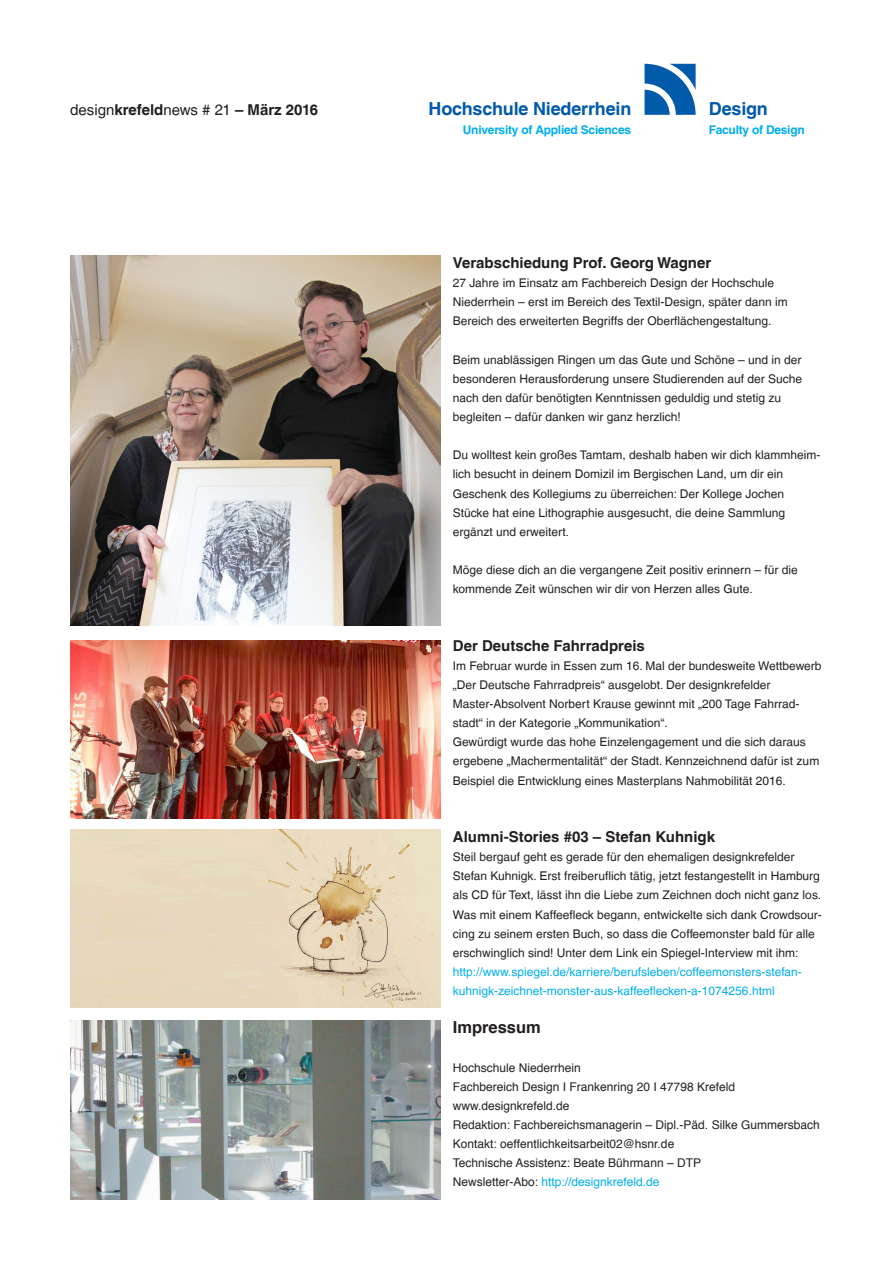
<style>
.page{position:relative;width:893px;height:1263px;background:#fff}
.page>*{position:absolute;margin:0;border:0;box-sizing:border-box;transform-origin:0 0}
.t1{font:700 18px "Helvetica LT";letter-spacing:-.01em;color:#015aaa}
.t2{font:700 16.5px "Helvetica";color:#231f20}
.t3{font:700 15px "Helvetica LT";color:#231f20}
.t4{font:12px/19.2px "Helvetica LT";color:#231f20}
.t5{font:12px/19.2px "Helvetica";color:#231f20}
.t6{font:12px/19.2px "Helvetica LT";color:#00aeef}
.t7{font:700 12px "Helvetica LT";letter-spacing:-.02em;color:#00aeef}
.s1{font-weight:400}
.s2{color:#00aeef}
</style>
<div class="page">
<svg style="left:645px;top:64px;width:51px;height:51px"></svg>
<img style="left:70px;top:255px;width:370px;height:370px">
<img style="left:70px;top:1020px;width:370px;height:179px">
<img style="left:70px;top:829px;width:370px;height:179px">
<img style="left:70px;top:640px;width:370px;height:179px">
<p class="t3" style="left:70px;top:100px;width:249px"><span class="s1">design</span>krefeld<span class="s1">news # 21</span> – März 2016</p>
<h1 class="t1" style="left:429px;top:97px;width:204px">Hochschule Niederrhein</h1>
<p class="t7" style="left:463px;top:122px;width:170px">University of Applied Sciences</p>
<h1 class="t1" style="left:709px;top:97px;width:61px">Design</h1>
<p class="t7" style="left:709px;top:122px;width:97px">Faculty of Design</p>
<p class="t3" style="left:453px;top:253px;width:260px">Verabschiedung Prof. Georg Wagner</p>
<p class="t4" style="left:453px;top:273px;width:337px">27 Jahre im Einsatz am Fachbereich Design der Hochschule<br>Niederrhein – erst im Bereich des Textil-Design, später dann im<br>Bereich des erweiterten Begriffs der Oberflächengestaltung.</p>
<p class="t4" style="left:453px;top:350px;width:351px">Beim unablässigen Ringen um das Gute und Schöne – und in der besonderen Herausforderung unsere Studierenden auf der Suche nach den dafür benötigten Kenntnissen geduldig und stetig zu begleiten – dafür danken wir ganz herzlich!</p>
<p class="t4" style="left:453px;top:445px;width:369px">Du wolltest kein großes Tamtam, deshalb haben wir dich klammheim&shy;lich besucht in deinem Domizil im Bergischen Land, um dir ein Geschenk des Kollegiums zu überreichen: Der Kollege Jochen Stücke hat eine Lithographie ausgesucht, die deine Sammlung ergänzt und erweitert.</p>
<p class="t4" style="left:453px;top:560px;width:347px">Möge diese dich an die vergangene Zeit positiv erinnern – für die kommende Zeit wünschen wir dir von Herzen alles Gute.</p>
<p class="t3" style="left:453px;top:636px;width:194px">Der Deutsche Fahrradpreis</p>
<p class="t4" style="left:453px;top:656px;width:370px">Im Februar wurde in Essen zum 16. Mal der bundesweite Wettbewerb „Der Deutsche Fahrradpreis“ ausgelobt. Der designkrefelder Master-Absolvent Norbert Krause gewinnt mit „200 Tage Fahrrad&shy;stadt“ in der Kategorie „Kommunikation“.<br>Gewürdigt wurde das hohe Einzelengagement und die sich daraus ergebene „Machermentalität“ der Stadt. Kennzeichnend dafür ist zum Beispiel die Entwicklung eines Masterplans Nahmobilität 2016.</p>
<p class="t3" style="left:453px;top:827px;width:264px">Alumni-Stories #03 – Stefan Kuhnigk</p>
<p class="t4" style="left:453px;top:847px;width:371px">Steil bergauf geht es gerade für den ehemaligen designkrefelder Stefan Kuhnigk. Erst freiberuflich tätig, jetzt festangestellt in Hamburg als CD für Text, lässt ihn die Liebe zum Zeichnen doch nicht ganz los.<br>Was mit einem Kaffeefleck begann, entwickelte sich dank Crowdsour&shy;cing zu seinem ersten Buch, so dass die Coffeemonster bald für alle erschwinglich sind! Unter dem Link ein Spiegel-Interview mit ihm:</p>
<p class="t6" style="left:453px;top:962px;width:351px">http://www.spiegel.de/karriere/berufsleben/coffeemonsters-stefan&shy;kuhnigk-zeichnet-monster-aus-kaffeeflecken-a-1074256.html</p>
<h2 class="t2" style="left:453px;top:1014px;width:90px">Impressum</h2>
<p class="t5" style="left:453px;top:1058px;width:368px">Hochschule Niederrhein<br>Fachbereich Design I Frankenring 20 I 47798 Krefeld www.designkrefeld.de<br>Redaktion: Fachbereichsmanagerin – Dipl.-Päd. Silke Gummersbach Kontakt: oeffentlichkeitsarbeit02@hsnr.de<br>Technische Assistenz: Beate Bührmann – DTP<br>Newsletter-Abo: <span class="s2">http://designkrefeld.de</span></p>
</div>
